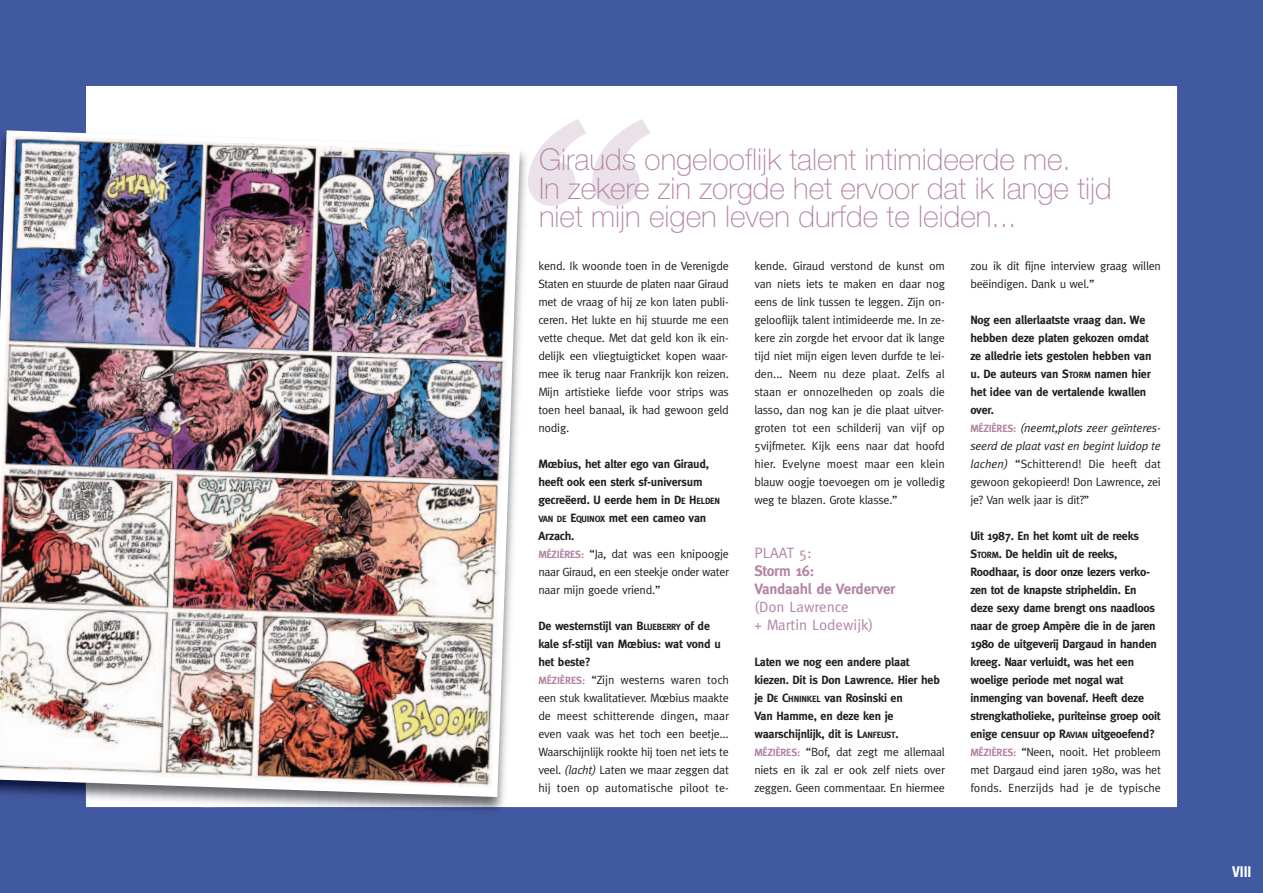
<style>
.page{position:relative;width:1263px;height:893px;background:#4159a0}
.page>*{position:absolute;margin:0;border:0;box-sizing:border-box;transform-origin:0 0}
.t1{font:100 30px/28.5px "Helvetica Neue";color:#b384a5}
.t2{font:15px/18px "Meta";color:#b384a5}
.t3{font:700 15px/18px "Meta";letter-spacing:-.015em;color:#b384a5}
.t4{font:700 condensed 15px "Helvetica Neue";color:#fff}
.t5{font:700 12px/18px "Meta";letter-spacing:-.02em;color:#231f20}
.t6{font:12px/18px "Meta";letter-spacing:-.02em;color:#231f20;text-align:justify}
.s1{font-size:9px}
.s2{font-size:10.5px;color:#b384a5}
.s3{font-weight:400}
.s4{font-weight:700}
.s5{font-weight:700;font-size:9px}
.s6{font-weight:700;font-size:10.5px;color:#b384a5}
.s7{font-style:italic}
.s8{font-weight:400;font-style:italic}
</style>
<div class="page">
<div style="left:86px;top:86px;width:1091px;height:721px;background:#fff"></div>
<svg style="left:534px;top:119px;width:116px;height:87px"></svg>
<img style="left:528px;top:161px;width:5px;height:34px">
<svg style="left:0;top:130px;width:520px;height:667px"></svg>
<img style="left:0;top:136px;width:513px;height:652px">
<h1 class="t1" style="left:539px;top:148px;width:574px">Girauds ongelooflijk talent intimideerde me.<br>In zekere zin zorgde het ervoor dat ik lange tijd niet mijn eigen leven durfde te leiden...</h1>
<p class="t6" style="left:538px;top:257px;width:192px">kend. Ik woonde toen in de Verenigde Staten en stuurde de platen naar Giraud met de vraag of hij ze kon laten publi&shy;ceren. Het lukte en hij stuurde me een vette cheque. Met dat geld kon ik ein&shy;delijk een vliegtuigticket kopen waar&shy;mee ik terug naar Frankrijk kon reizen.<br>Mijn artistieke liefde voor strips was toen heel banaal, ik had gewoon geld nodig.</p>
<p class="t5" style="left:538px;top:455px;width:192px">Mœbius, het alter ego van Giraud, heeft ook een sterk sf-universum gecreëerd. U eerde hem in D<span class="s1">E</span> H<span class="s1">ELDEN<br>VAN DE</span> E<span class="s1">QUINOX</span> met een cameo van<br>Arzach.<br><span class="s2">MÉZIÈRES:</span> <span class="s3">“Ja, dat was een knipoogje naar Giraud, en een steekje onder water naar mijn goede vriend.”</span></p>
<p class="t6" style="left:538px;top:617px;width:192px;text-align:left"><span class="s4">De westernstijl van B</span><span class="s5">LUEBERRY</span> <span class="s4">of de kale sf-stijl van Mœbius: wat vond u het beste?<br></span><span class="s6">MÉZIÈRES:</span> “Zijn westerns waren toch een stuk kwalitatiever. Mœbius maakte de meest schitterende dingen, maar even vaak was het toch een beetje...<br>Waarschijnlijk rookte hij toen net iets te veel. <span class="s7">(lacht)</span> Laten we maar zeggen dat hij toen op automatische piloot te-</p>
<p class="t6" style="left:754px;top:257px;width:192px">kende. Giraud verstond de kunst om van niets iets te maken en daar nog eens de link tussen te leggen. Zijn on&shy;gelooflijk talent intimideerde me. In ze&shy;kere zin zorgde het ervoor dat ik lange tijd niet mijn eigen leven durfde te lei&shy;den... Neem nu deze plaat. Zelfs al staan er onnozelheden op zoals die lasso, dan nog kan je die plaat uitver&shy;groten tot een schilderij van vijf op 5vijfmeter. Kijk eens naar dat hoofd hier. Evelyne moest maar een klein blauw oogje toevoegen om je volledig weg te blazen. Grote klasse.”</p>
<p class="t2" style="left:754px;top:544px;width:59px">PLAAT 5:</p>
<p class="t3" style="left:754px;top:562px;width:142px">Storm 16:<br>Vandaahl de Verderver</p>
<p class="t2" style="left:754px;top:598px;width:121px">(Don Lawrence<br>+ Martin Lodewijk)</p>
<p class="t5" style="left:754px;top:653px;width:192px">Laten we nog een andere plaat kiezen. Dit is Don Lawrence. Hier heb je D<span class="s1">E</span> C<span class="s1">HNINKEL</span> van Rosinski en<br>Van Hamme, en deze ken je waarschijnlijk, dit is L<span class="s1">ANFEUST</span>.<br><span class="s2">MÉZIÈRES:</span> <span class="s3">“Bof, dat zegt me allemaal niets en ik zal er ook zelf niets over zeggen. Geen commentaar. En hiermee</span></p>
<p class="t6" style="left:970px;top:257px;width:192px">zou ik dit fijne interview graag willen beëindigen. Dank u wel.”</p>
<p class="t5" style="left:970px;top:311px;width:192px">Nog een allerlaatste vraag dan. We hebben deze platen gekozen omdat ze alledrie iets gestolen hebben van u. De auteurs van S<span class="s1">TORM</span> namen hier het idee van de vertalende kwallen over.<br><span class="s2">MÉZIÈRES:</span> <span class="s8">(neemt,plots zeer geïnteres&shy;seerd de plaat vast en begint luidop te lachen)</span> <span class="s3">“Schitterend! Die heeft dat gewoon gekopieerd! Don Lawrence, zei je? Van welk jaar is dit?”</span></p>
<p class="t5" style="left:970px;top:527px;width:192px">Uit 1987. En het komt uit de reeks S<span class="s1">TORM</span>. De heldin uit de reeks, Roodhaar, is door onze lezers verko&shy;zen tot de knapste stripheldin. En deze sexy dame brengt ons naadloos naar de groep Ampère die in de jaren 1980 de uitgeverij Dargaud in handen kreeg. Naar verluidt, was het een woelige periode met nogal wat inmenging van bovenaf. Heeft deze strengkatholieke, puriteinse groep ooit enige censuur op R<span class="s1">AVIAN</span> uitgeoefend?<br><span class="s2">MÉZIÈRES:</span> <span class="s3">“Neen, nooit. Het probleem met Dargaud eind jaren 1980, was het fonds. Enerzijds had je de typische</span></p>
<p class="t4" style="left:1232px;top:863px;width:21px">VIII</p>
</div>
